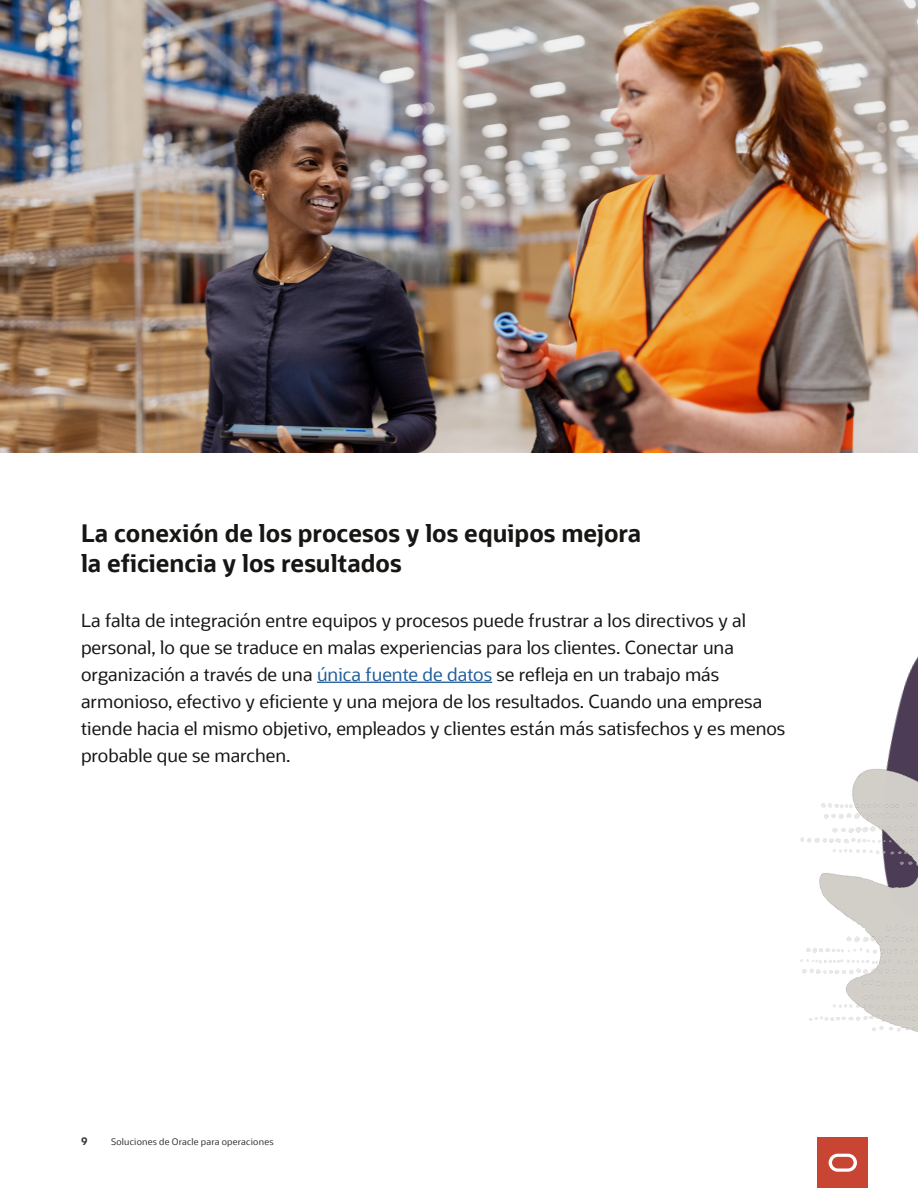
<style>
.page{position:relative;width:918px;height:1188px;background:#fff}
.page>*{position:absolute;margin:0;border:0;box-sizing:border-box;transform-origin:0 0}
.A__Subhead_chapters{font:700 24px/30px "Oracle Sans";color:#171615}
.A__Body_Text{font:18px/27px "Oracle Sans";color:#171615}
.t1{font:700 10.5px "Oracle Sans";color:#333}
.t2{font:9px "Oracle Sans";letter-spacing:.025em;color:#333}
.s1{color:#215e9e}
</style>
<div class="page">
<img style="left:0;top:0;width:918px;height:453px">
<img style="left:572px;top:392px;width:346px;height:61px">
<img style="left:800px;top:696px;width:118px;height:492px">
<hr style="left:317px;top:682px;width:175px;height:1px;background:#215e9e">
<div style="left:818px;top:1137px;width:50px;height:51px;background:#c84534"></div>
<svg style="left:829px;top:1154px;width:28px;height:18px"></svg>
<p class="A__Subhead_chapters" style="left:81px;top:518px;width:562px">La conexión de los procesos y los equipos mejora la eficiencia y los resultados</p>
<p class="A__Body_Text" style="left:81px;top:607px;width:706px">La falta de integración entre equipos y procesos puede frustrar a los directivos y al personal, lo que se traduce en malas experiencias para los clientes. Conectar una organización a través de una <span class="s1">única fuente de datos</span> se refleja en un trabajo más armonioso, efectivo y eficiente y una mejora de los resultados. Cuando una empresa tiende hacia el mismo objetivo, empleados y clientes están más satisfechos y es menos probable que se marchen.</p>
<p class="t1" style="left:81px;top:1135px;width:8px">9</p>
<p class="t2" style="left:111px;top:1137px;width:164px">Soluciones de Oracle para operaciones</p>
</div>
